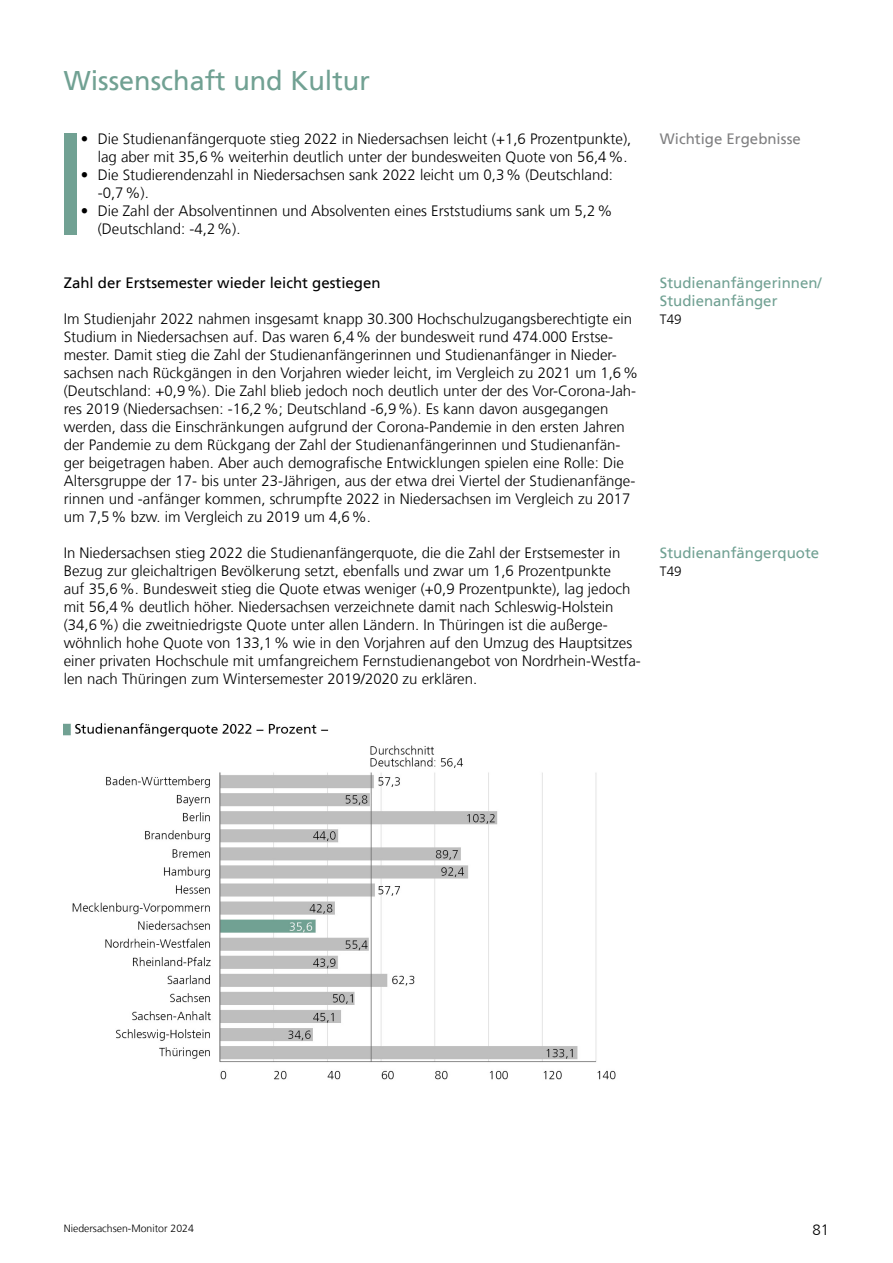
<style>
.page{position:relative;width:893px;height:1263px;background:#fff}
.page>*{position:absolute;margin:0;border:0;box-sizing:border-box;transform-origin:0 0}
.t1{font:27px "NDS Frutiger";color:#71a193}
.id490{font:300 15px/18px "NDS Frutiger";color:#000}
.id10087{font:300 15px/18px "NDS Frutiger";color:#000}
.t2{font:15px/18px "NDS Frutiger";color:#71a193}
.t3{font:15px "NDS Frutiger";color:#000}
.t4{font:15px "NDS Frutiger";color:#808081}
.t5{font:300 13.5px "NDS Frutiger";color:#000}
.t6{font:300 10.5px "NDS Frutiger";color:#000}
</style>
<div class="page">
<div style="left:64px;top:133px;width:12px;height:102px;background:#71a193"></div>
<img style="left:64px;top:723px;width:552px;height:357px">
<h1 class="t1" style="left:64px;top:65px;width:308px">Wissenschaft und Kultur</h1>
<p class="id10087" style="left:81px;top:130px;width:552px">• Die Studienanfängerquote stieg 2022 in Niedersachsen leicht (+1,6 Prozentpunkte),</p>
<p class="t4" style="left:660px;top:130px;width:142px">Wichtige Ergebnisse</p>
<p class="id10087" style="left:98px;top:148px;width:531px">lag aber mit 35,6% weiterhin deutlich unter der bundesweiten Quote von 56,4%.</p>
<p class="id10087" style="left:98px;top:166px;width:517px;text-indent:-17px">• Die Studierendenzahl in Niedersachsen sank 2022 leicht um 0,3% (Deutschland: -0,7%).</p>
<p class="id10087" style="left:98px;top:202px;width:516px;text-indent:-17px">• Die Zahl der Absolventinnen und Absolventen eines Erststudiums sank um 5,2% (Deutschland: -4,2%).</p>
<h2 class="t3" style="left:64px;top:274px;width:318px">Zahl der Erstsemester wieder leicht gestiegen</h2>
<p class="id490" style="left:64px;top:310px;width:576px">Im Studienjahr 2022 nahmen insgesamt knapp 30.300 Hochschulzugangsberechtigte ein Studium in Niedersachsen auf. Das waren 6,4% der bundesweit rund 474.000 Erstse&shy;mester. Damit stieg die Zahl der Studienanfängerinnen und Studienanfänger in Nieder&shy;sachsen nach Rückgängen in den Vorjahren wieder leicht, im Vergleich zu 2021 um 1,6% (Deutschland: +0,9%). Die Zahl blieb jedoch noch deutlich unter der des Vor-Corona-Jah&shy;res 2019 (Niedersachsen: -16,2%; Deutschland -6,9%). Es kann davon ausgegangen werden, dass die Einschränkungen aufgrund der Corona-Pandemie in den ersten Jahren der Pandemie zu dem Rückgang der Zahl der Studienanfängerinnen und Studienanfän&shy;ger beigetragen haben. Aber auch demografische Entwicklungen spielen eine Rolle: Die Altersgruppe der 17- bis unter 23-Jährigen, aus der etwa drei Viertel der Studienanfänge&shy;rinnen und -anfänger kommen, schrumpfte 2022 in Niedersachsen im Vergleich zu 2017 um 7,5% bzw. im Vergleich zu 2019 um 4,6%.</p>
<p class="id490" style="left:64px;top:544px;width:579px">In Niedersachsen stieg 2022 die Studienanfängerquote, die die Zahl der Erstsemester in Bezug zur gleichaltrigen Bevölkerung setzt, ebenfalls und zwar um 1,6 Prozentpunkte<br>auf 35,6%. Bundesweit stieg die Quote etwas weniger (+0,9 Prozentpunkte), lag jedoch mit 56,4% deutlich höher. Niedersachsen verzeichnete damit nach Schleswig-Holstein (34,6%) die zweitniedrigste Quote unter allen Ländern. In Thüringen ist die außerge&shy;wöhnlich hohe Quote von 133,1% wie in den Vorjahren auf den Umzug des Hauptsitzes einer privaten Hochschule mit umfangreichem Fernstudienangebot von Nordrhein-Westfa&shy;len nach Thüringen zum Wintersemester 2019/2020 zu erklären.</p>
<p class="t2" style="left:660px;top:274px;width:163px">Studienanfängerinnen/<br>Studienanfänger</p>
<p class="t5" style="left:660px;top:312px;width:23px">T49</p>
<p class="t2" style="left:660px;top:544px;width:161px">Studienanfängerquote</p>
<p class="t5" style="left:660px;top:564px;width:23px">T49</p>
<p class="t6" style="left:64px;top:1222px;width:132px">Niedersachsen-Monitor 2024</p>
<p class="id490" style="left:812px;top:1221px;width:18px">81</p>
</div>
